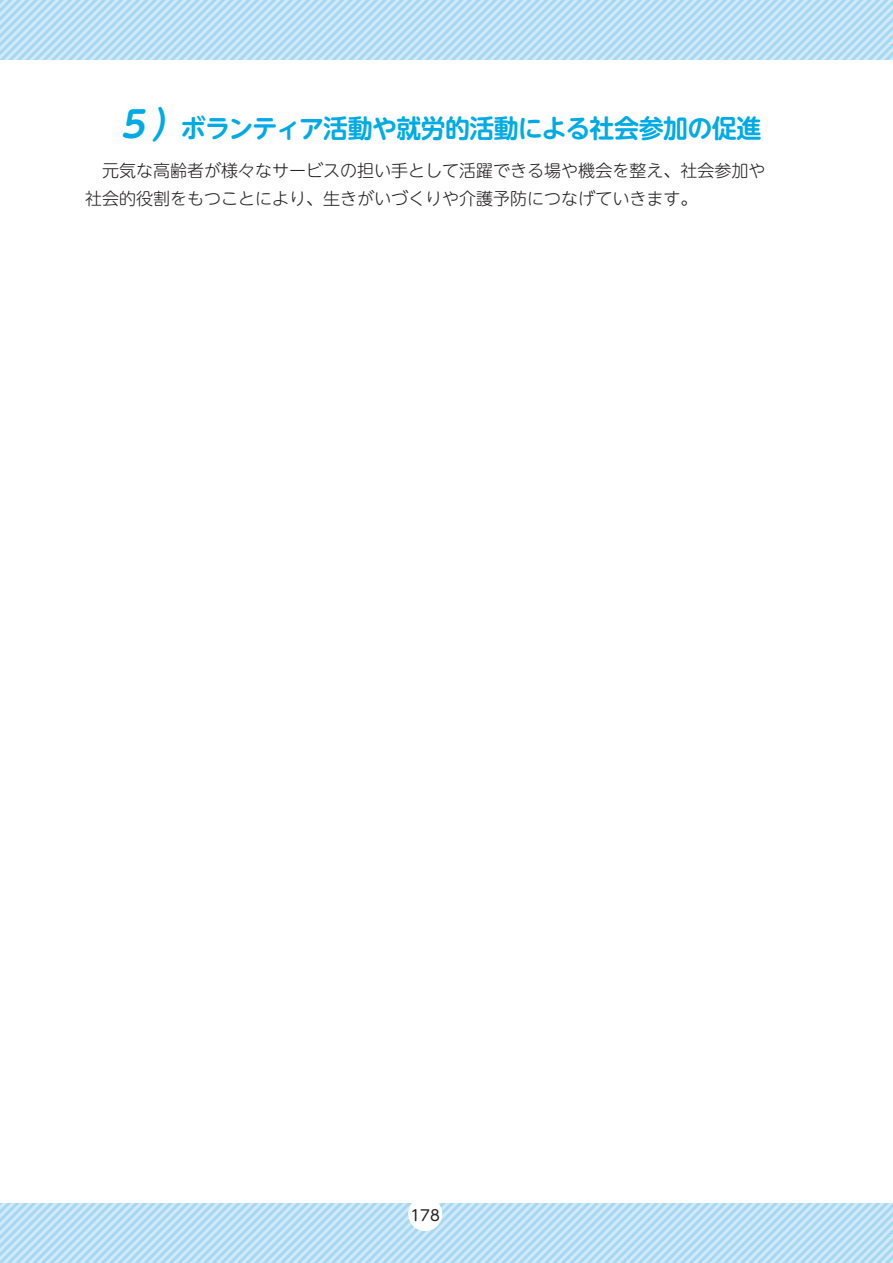
<style>
.page{position:relative;width:893px;height:1263px;background:#fff}
.page>*{position:absolute;margin:0;border:0;box-sizing:border-box;transform-origin:0 0}
.t1{font:700 25.5px "UD Shin M Go Pr 6 N De";letter-spacing:-.03em;color:#00abe5}
.t2{font:300 16.95px/27.6px "UD Shin M Go Pr 6 N";color:#231f20}
.t3{font:14.85px "UD Shin M Go Pr 6 N";color:#231f20}
.s1{font-style:italic;font-size:36.15px}
</style>
<div class="page">
<svg style="left:0;top:1203px;width:893px;height:60px;background:#bbe0f5"></svg>
<svg style="left:0;top:0;width:893px;height:60px;background:#bbe0f5"></svg>
<div style="left:408px;top:1197px;width:34px;height:34px;background:#fff;border-radius:50%"></div>
<h1 class="t1" style="left:115px;top:107px;width:648px"><span class="s1">５）</span>ボランティア活動や就労的活動による社会参加の促進</h1>
<p class="t2" style="left:85px;top:156px;width:682px">　元気な高齢者が様々なサービスの担い手として活躍できる場や機会を整え、社会参加や社会的役割をもつことにより、生きがいづくりや介護予防につなげていきます。</p>
<p class="t3" style="left:410px;top:1203px;width:31px">178</p>
</div>
